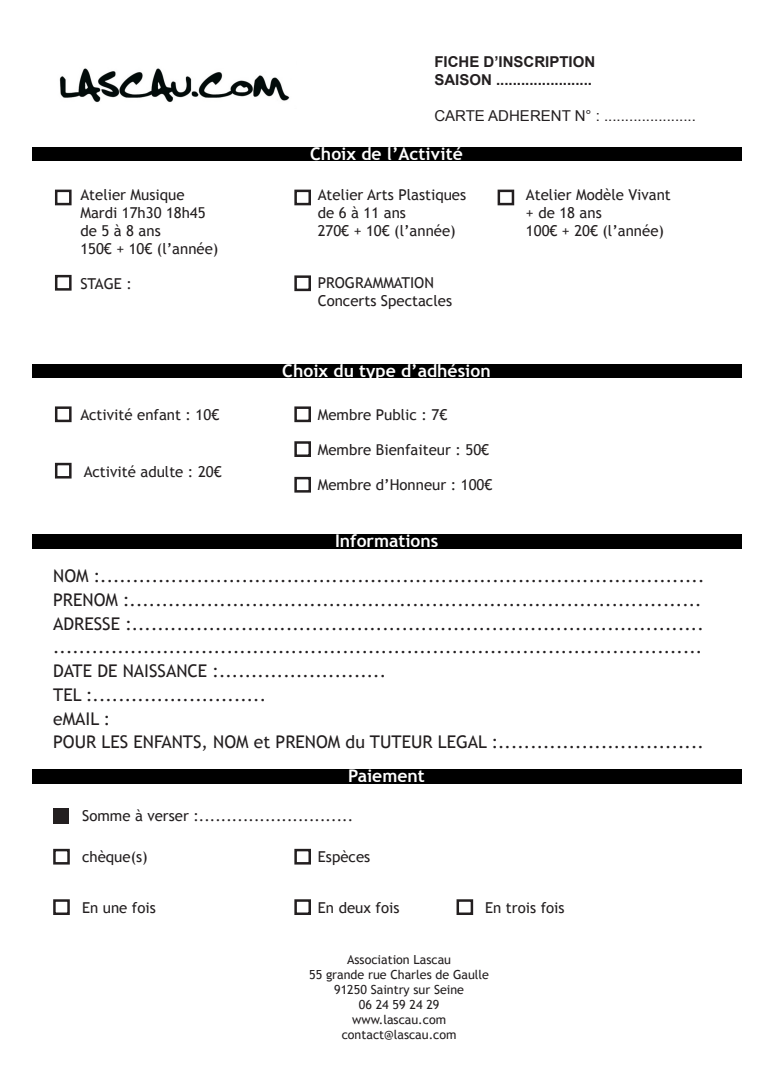
<style>
.page{position:relative;width:773px;height:1081px;background:#fff}
.page>*{position:absolute;margin:0;border:0;box-sizing:border-box;transform-origin:0 0}
.t1{font:17.5px/23.8px "Trebuchet MS";color:#231f20}
.t2{font:700 17.5px "Trebuchet MS";color:#fff}
.t3{font:15px/18px "Trebuchet MS";color:#231f20}
.t4{font:700 15px "Arial";color:#231f20}
.t5{font:15px "Arial";color:#231f20}
.t6{font:12.5px "Trebuchet MS";color:#231f20}
</style>
<div class="page">
<img style="left:59px;top:68px;width:231px;height:35px">
<div style="left:32px;top:147px;width:709px;height:14px;background:#000"></div>
<div style="left:32px;top:364px;width:709px;height:14px;background:#000"></div>
<div style="left:55px;top:190px;width:17px;height:15px;border:2px solid #231f20"></div>
<div style="left:294px;top:190px;width:17px;height:15px;border:2px solid #231f20"></div>
<div style="left:55px;top:275px;width:17px;height:16px;border:2px solid #231f20"></div>
<div style="left:497px;top:190px;width:17px;height:15px;border:2px solid #231f20"></div>
<div style="left:294px;top:275px;width:17px;height:16px;border:2px solid #231f20"></div>
<div style="left:55px;top:406px;width:17px;height:16px;border:2px solid #231f20"></div>
<div style="left:55px;top:463px;width:17px;height:15px;border:2px solid #231f20"></div>
<div style="left:294px;top:406px;width:17px;height:16px;border:2px solid #231f20"></div>
<div style="left:294px;top:441px;width:17px;height:16px;border:2px solid #231f20"></div>
<div style="left:294px;top:477px;width:17px;height:15px;border:2px solid #231f20"></div>
<div style="left:32px;top:534px;width:709px;height:15px;background:#000"></div>
<div style="left:32px;top:769px;width:709px;height:15px;background:#000"></div>
<div style="left:53px;top:849px;width:17px;height:15px;border:2px solid #231f20"></div>
<div style="left:294px;top:849px;width:17px;height:15px;border:2px solid #231f20"></div>
<div style="left:53px;top:899px;width:17px;height:16px;border:2px solid #231f20"></div>
<div style="left:294px;top:899px;width:17px;height:16px;border:2px solid #231f20"></div>
<div style="left:456px;top:899px;width:17px;height:16px;border:2px solid #231f20"></div>
<div style="left:54px;top:808px;width:15px;height:15px;background:#231f20"></div>
<p class="t3" style="left:80px;top:186px;width:106px">Atelier Musique</p>
<p class="t3" style="left:80px;top:204px;width:127px">Mardi 17h30 18h45</p>
<p class="t3" style="left:80px;top:222px;width:82px">de 5 à 8 ans</p>
<p class="t3" style="left:80px;top:240px;width:139px">150€ + 10€ (l’année)</p>
<p class="t3" style="left:80px;top:275px;width:53px">STAGE :</p>
<p class="t3" style="left:80px;top:406px;width:140px">Activité enfant : 10€</p>
<p class="t3" style="left:84px;top:462px;width:139px">Activité adulte : 20€</p>
<p class="t4" style="left:434px;top:52px;width:162px">FICHE D’INSCRIPTION</p>
<p class="t4" style="left:434px;top:70px;width:159px">SAISON .......................</p>
<p class="t5" style="left:434px;top:106px;width:263px">CARTE ADHERENT N° : ......................</p>
<p class="t2" style="left:310px;top:143px;width:154px">Choix de l’Activité</p>
<p class="t3" style="left:317px;top:186px;width:150px">Atelier Arts Plastiques</p>
<p class="t3" style="left:317px;top:204px;width:90px">de 6 à 11 ans</p>
<p class="t3" style="left:317px;top:222px;width:139px">270€ + 10€ (l’année)</p>
<p class="t3" style="left:317px;top:274px;width:136px">PROGRAMMATION<br>Concerts Spectacles</p>
<p class="t2" style="left:282px;top:360px;width:210px">Choix du type d’adhésion</p>
<p class="t3" style="left:317px;top:406px;width:131px">Membre Public : 7€</p>
<p class="t3" style="left:317px;top:440px;width:173px">Membre Bienfaiteur : 50€</p>
<p class="t3" style="left:317px;top:476px;width:176px">Membre d’Honneur : 100€</p>
<p class="t2" style="left:335px;top:530px;width:105px">Informations</p>
<p class="t3" style="left:526px;top:186px;width:146px">Atelier Modèle Vivant</p>
<p class="t3" style="left:526px;top:204px;width:77px">+ de 18 ans</p>
<p class="t3" style="left:526px;top:222px;width:139px">100€ + 20€ (l’année)</p>
<p class="t1" style="left:53px;top:564px;width:652px">NOM :..............................................................................................</p>
<p class="t1" style="left:53px;top:588px;width:649px">PRENOM :.........................................................................................</p>
<p class="t1" style="left:53px;top:612px;width:652px">ADRESSE :......................................................................................... .....................................................................................................</p>
<p class="t1" style="left:53px;top:659px;width:334px">DATE DE NAISSANCE :..........................</p>
<p class="t1" style="left:53px;top:683px;width:214px">TEL :...........................</p>
<p class="t1" style="left:53px;top:707px;width:59px">eMAIL :</p>
<p class="t1" style="left:53px;top:730px;width:652px">POUR LES ENFANTS, NOM et PRENOM du TUTEUR LEGAL :................................</p>
<p class="t2" style="left:335px;top:765px;width:105px">Informations</p>
<p class="t2" style="left:348px;top:765px;width:78px">Paiement</p>
<p class="t3" style="left:82px;top:807px;width:272px">Somme à verser :............................</p>
<p class="t3" style="left:82px;top:848px;width:67px">chèque(s)</p>
<p class="t3" style="left:318px;top:848px;width:54px">Espèces</p>
<p class="t3" style="left:82px;top:898px;width:75px">En une fois</p>
<p class="t3" style="left:318px;top:898px;width:83px">En deux fois</p>
<p class="t3" style="left:485px;top:898px;width:81px">En trois fois</p>
<p class="t6" style="left:347px;top:952px;width:105px">Association Lascau</p>
<p class="t6" style="left:309px;top:967px;width:181px">55 grande rue Charles de Gaulle</p>
<p class="t6" style="left:334px;top:982px;width:131px">91250 Saintry sur Seine</p>
<p class="t6" style="left:359px;top:997px;width:82px">06 24 59 24 29</p>
<p class="t6" style="left:352px;top:1012px;width:95px">www.lascau.com</p>
<p class="t6" style="left:341px;top:1027px;width:116px">contact@lascau.com</p>
</div>
